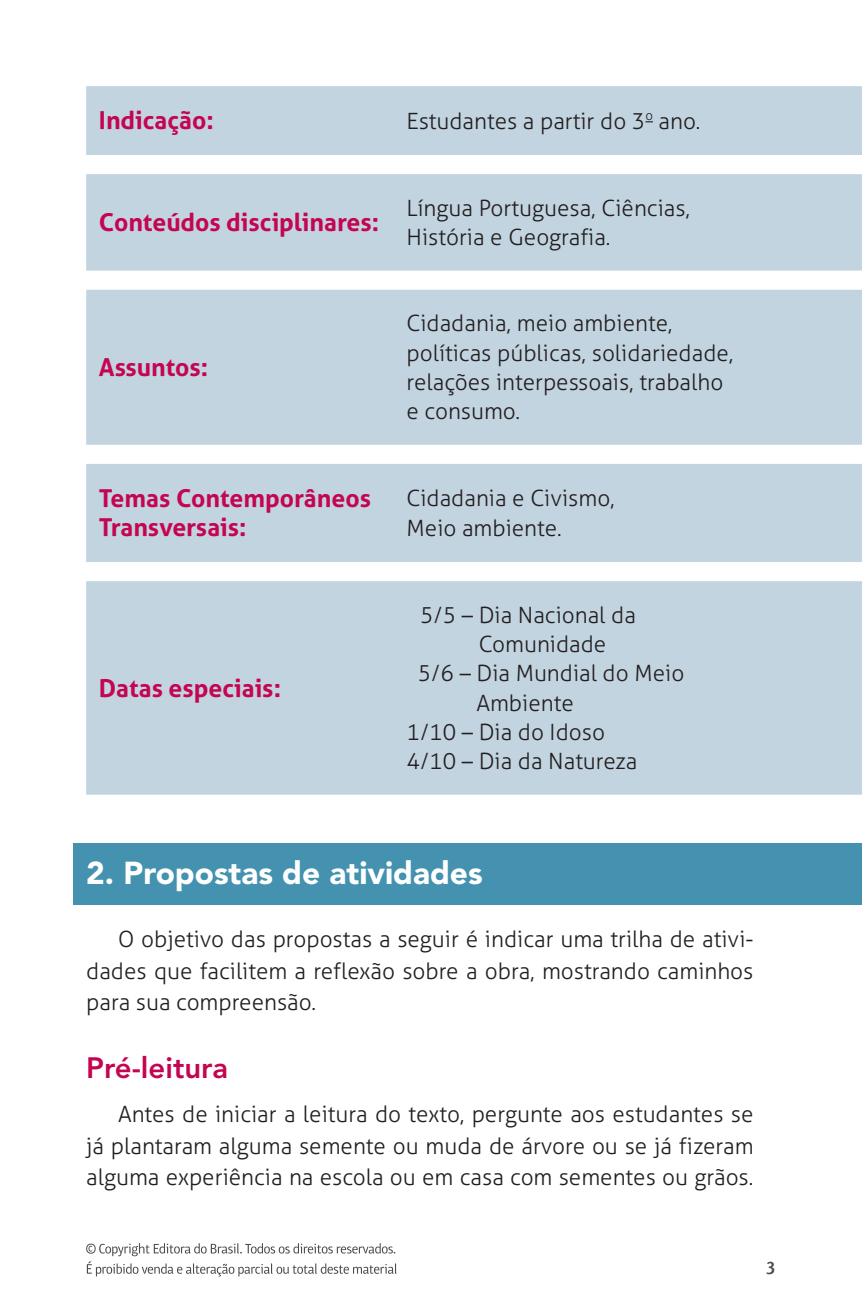
<style>
.page{position:relative;width:862px;height:1308px;background:#fff}
.page>*{position:absolute;margin:0;border:0;box-sizing:border-box;transform-origin:0 0}
.t1{font:900 31.5px "Avenir LT Std";color:#fff}
.t2{font:800 29.25px "Avenir LT Std";color:#c30552}
.t3{font:700 24.75px/29.2px "Aller";color:#c30552}
.t4{font:300 22.5px/29.2px "Aller";color:#231f20}
.t5{font:500 18px "Highlander Std";color:#4b4c4d}
</style>
<div class="page">
<svg style="left:86px;top:1243px;width:310px;height:33px"></svg>
<div style="left:73px;top:843px;width:788px;height:61px;background:#4492b0"></div>
<svg style="left:86px;top:86px;width:775px;height:708px;background:#c9d8e4"></svg>
<p class="t3" style="left:99px;top:106px;width:116px">Indicação:</p>
<p class="t4" style="left:406px;top:106px;width:295px">Estudantes a partir do 3<sup>o</sup> ano.</p>
<p class="t3" style="left:99px;top:207px;width:281px">Conteúdos disciplinares:</p>
<p class="t3" style="left:99px;top:352px;width:111px">Assuntos:</p>
<p class="t4" style="left:406px;top:193px;width:285px">Língua Portuguesa, Ciências,<br>História e Geografia.</p>
<p class="t4" style="left:406px;top:309px;width:328px">Cidadania, meio ambiente, políticas públicas, solidariedade, relações interpessoais, trabalho e consumo.</p>
<p class="t3" style="left:99px;top:483px;width:273px">Temas Contemporâneos<br>Transversais:</p>
<p class="t4" style="left:406px;top:483px;width:209px">Cidadania e Civismo,<br>Meio ambiente.</p>
<p class="t3" style="left:99px;top:673px;width:183px">Datas especiais:</p>
<p class="t4" style="left:420px;top:600px;width:217px">5/5 – Dia Nacional da</p>
<p class="t4" style="left:478px;top:629px;width:129px">Comunidade</p>
<p class="t4" style="left:417px;top:658px;width:268px">5/6 – Dia Mundial do Meio</p>
<p class="t4" style="left:476px;top:688px;width:99px">Ambiente</p>
<p class="t4" style="left:406px;top:717px;width:200px">1/10 – Dia do Idoso</p>
<p class="t4" style="left:406px;top:746px;width:232px">4/10 – Dia da Natureza</p>
<h1 class="t1" style="left:86px;top:854px;width:398px">2. Propostas de atividades</h1>
<p class="t4" style="left:86px;top:923px;width:668px;line-height:31.5px;text-align:justify;text-indent:32px">O objetivo das propostas a seguir é indicar uma trilha de ativi&shy;dades que facilitem a reflexão sobre a obra, mostrando caminhos para sua compreensão.</p>
<h2 class="t2" style="left:86px;top:1050px;width:143px">Pré-leitura</h2>
<p class="t4" style="left:86px;top:1098px;width:668px;line-height:31.5px;text-align:justify;text-indent:32px">Antes de iniciar a leitura do texto, pergunte aos estudantes se já plantaram alguma semente ou muda de árvore ou se já fizeram alguma experiência na escola ou em casa com sementes ou grãos.</p>
<p class="t5" style="left:765px;top:1257px;width:11px">3</p>
</div>
